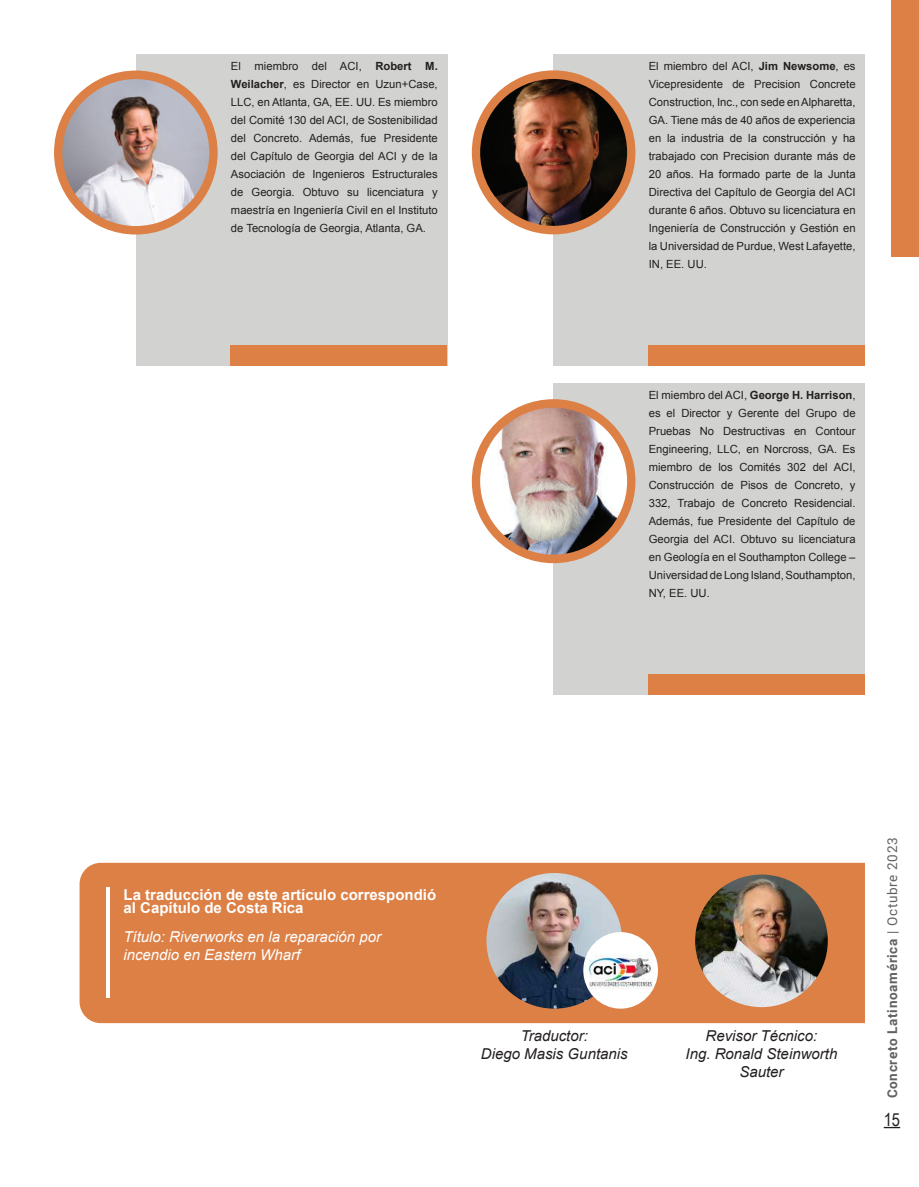
<style>
.page{position:relative;width:919px;height:1187px;background:#fff}
.page>*{position:absolute;margin:0;border:0;box-sizing:border-box;transform-origin:0 0}
.t1{font:18px "Arial Narrow";color:#231f20}
.t2{font:italic 15px/18px "Arial";color:#231f20;text-align:center}
.t3{font:700 15px/13.5px "Arial";color:#fff}
.t4{font:italic 15px/18px "Arial";color:#fff}
.t5{font:700 13.5px "Roboto";letter-spacing:.05em;color:#616164}
.t6{font:11.25px/18px "Arial";color:#231f20;text-align:justify}
.s1{font-weight:700}
.s2{font-weight:400}
</style>
<div class="page">
<svg style="left:883px;top:1126px;width:17px;height:2px"></svg>
<div style="left:80px;top:862px;width:784px;height:161px;background:#dc8046"></div>
<img style="left:695px;top:874px;width:132px;height:133px;border-radius:66px">
<hr style="left:106px;top:887px;width:4px;height:110px;background:#fff">
<img style="left:486px;top:872px;width:136px;height:136px;border-radius:68px">
<div style="left:136px;top:54px;width:311px;height:312px;background:#d2d3d0"></div>
<div style="left:553px;top:54px;width:311px;height:312px;background:#d2d3d0"></div>
<div style="left:54px;top:71px;width:164px;height:163px;background:#dc8046;border-radius:50%"></div>
<div style="left:472px;top:70px;width:163px;height:164px;background:#dc8046;border-radius:50%"></div>
<img style="left:62px;top:79px;width:147px;height:147px;border-radius:73px">
<img style="left:480px;top:79px;width:147px;height:147px;border-radius:73px">
<div style="left:231px;top:345px;width:216px;height:21px;background:#dc8046"></div>
<div style="left:648px;top:345px;width:216px;height:21px;background:#dc8046"></div>
<div style="left:553px;top:383px;width:311px;height:311px;background:#d2d3d0"></div>
<div style="left:472px;top:399px;width:163px;height:164px;background:#dc8046;border-radius:50%"></div>
<img style="left:480px;top:407px;width:147px;height:147px;border-radius:73px">
<div style="left:648px;top:674px;width:216px;height:20px;background:#dc8046"></div>
<div style="left:891px;top:0;width:27px;height:256px;background:#dc8046"></div>
<img style="left:583px;top:932px;width:75px;height:76px">
<p class="t6" style="left:231px;top:57px;width:208px">El miembro del ACI, <span class="s1">Robert M.<br>Weilacher</span>, es Director en Uzun+Case, LLC, en Atlanta, GA, EE. UU. Es miembro del Comité 130 del ACI, de Sostenibilidad del Concreto. Además, fue Presidente del Capítulo de Georgia del ACI y de la Asociación de Ingenieros Estructurales de Georgia. Obtuvo su licenciatura y maestría en Ingeniería Civil en el Instituto de Tecnología de Georgia, Atlanta, GA.</p>
<p class="t6" style="left:648px;top:57px;width:208px">El miembro del ACI, <span class="s1">Jim Newsome</span>, es Vicepresidente de Precision Concrete Construction, Inc., con sede en Alpharetta, GA. Tiene más de 40 años de experiencia en la industria de la construcción y ha trabajado con Precision durante más de 20 años. Ha formado parte de la Junta Directiva del Capítulo de Georgia del ACI durante 6 años. Obtuvo su licenciatura en Ingeniería de Construcción y Gestión en la Universidad de Purdue, West Lafayette, IN, EE. UU.</p>
<p class="t6" style="left:648px;top:386px;width:208px">El miembro del ACI, <span class="s1">George H. Harrison</span>, es el Director y Gerente del Grupo de Pruebas No Destructivas en Contour Engineering, LLC, en Norcross, GA. Es miembro de los Comités 302 del ACI, Construcción de Pisos de Concreto, y 332, Trabajo de Concreto Residencial.<br>Además, fue Presidente del Capítulo de Georgia del ACI. Obtuvo su licenciatura en Geología en el Southampton College – Universidad de Long Island, Southampton, NY, EE. UU.</p>
<h2 class="t3" style="left:123px;top:888px;width:314px">La traducción de este artículo correspondió al Capítulo de Costa Rica</h2>
<h2 class="t4" style="left:123px;top:927px;width:259px">Título: Riverworks en la reparación por incendio en Eastern Wharf</h2>
<h2 class="t2" style="left:481px;top:1027px;width:148px">Traductor:<br>Diego Masis Guntanis</h2>
<h2 class="t2" style="left:685px;top:1027px;width:153px">Revisor Técnico:<br>Ing. Ronald Steinworth<br>Sauter</h2>
<p class="t5" style="left:882px;top:1098px;width:262px;rotate:-90deg">Concreto Latinoamérica <span class="s2">| Octubre 2023</span></p>
<h1 class="t1" style="left:883px;top:1105px;width:18px">15</h1>
</div>
